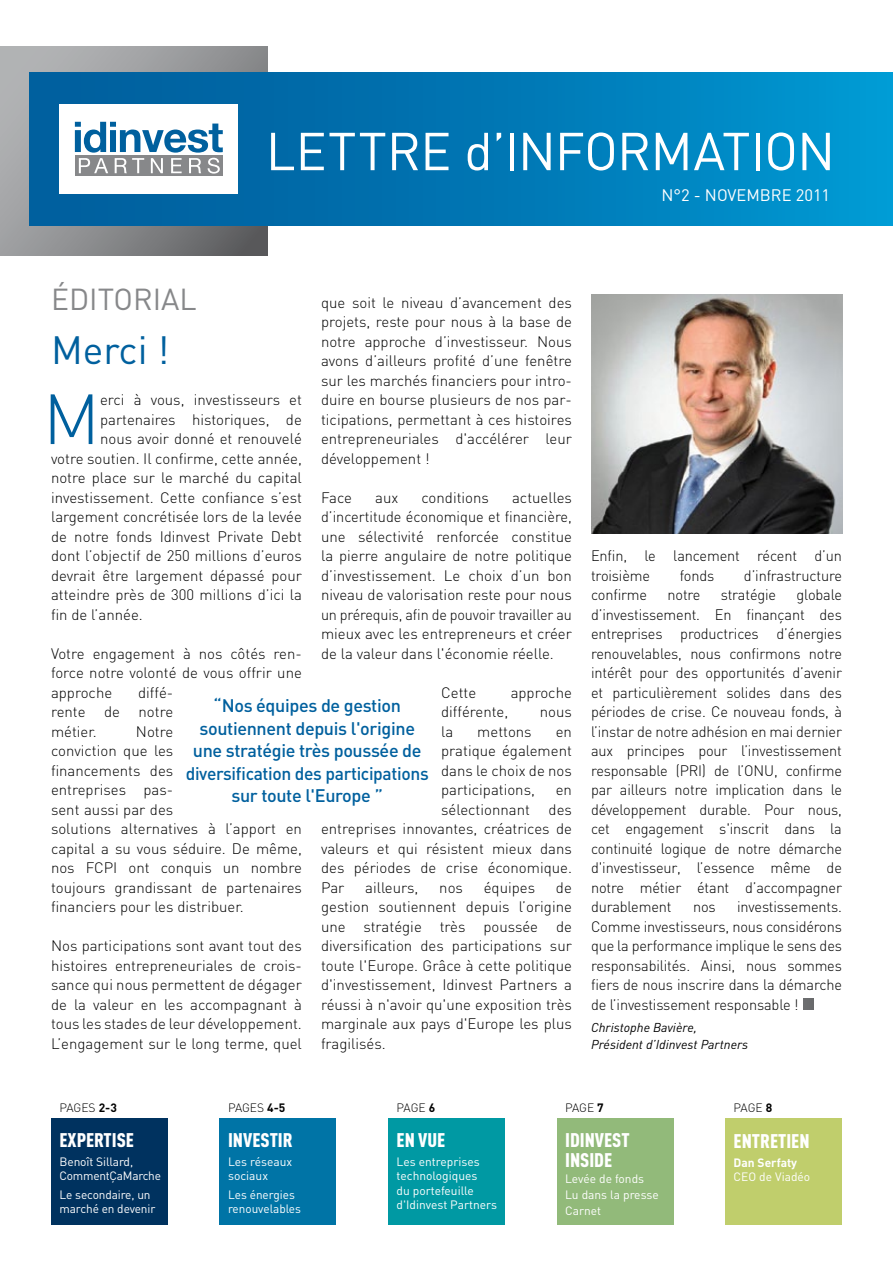
<style>
.page{position:relative;width:893px;height:1263px;background:#fff}
.page>*{position:absolute;margin:0;border:0;box-sizing:border-box;transform-origin:0 0}
.t1{font:300 69.75px "DIN";color:#00609e}
.t2{font:52.5px "DIN";letter-spacing:-.015em;color:#fff}
.t3{font:39px "DIN";color:#00609e}
.t4{font:30px "DIN";color:#87888a}
.t5{font:900 19.5px/19.5px "DIN Cond";color:#fff}
.t6{font:500 18px/22.5px "DIN";letter-spacing:-.02em;color:#00609e;text-align:center}
.t7{font:16.5px "DIN";color:#fff}
.t8{font:300 15px/19.5px "DIN";color:#000;text-align:justify}
.t9{font:italic 12.75px/16.5px "DIN";color:#000}
.t10{font:12px/14.4px "DIN";color:#fff}
.t11{font:300 12px "DIN";letter-spacing:-.01em;color:#000}
.t12{font:12px/14.4px "DIN";letter-spacing:-.02em;color:#fff}
.t13{font:700 12px "DIN";color:#fff}
.s1{font-weight:700}
</style>
<div class="page">
<svg style="left:0;top:47px;width:268px;height:208px"></svg>
<div style="left:30px;top:72px;width:863px;height:153px;background:linear-gradient(to right,#005898,#0097d1)"></div>
<div style="left:60px;top:104px;width:178px;height:89px;background:#fff"></div>
<div style="left:75px;top:155px;width:148px;height:21px;background:#87888a"></div>
<svg style="left:75px;top:122px;width:148px;height:52px"></svg>
<div style="left:51px;top:1119px;width:117px;height:106px;background:#00325f"></div>
<div style="left:220px;top:1119px;width:116px;height:106px;background:#0074a6"></div>
<div style="left:388px;top:1119px;width:117px;height:106px;background:#0099a3"></div>
<div style="left:557px;top:1119px;width:116px;height:106px;background:#92ba7a"></div>
<div style="left:725px;top:1119px;width:117px;height:106px;background:#c0ce6c"></div>
<img style="left:591px;top:295px;width:252px;height:239px">
<h2 class="t2" style="left:266px;top:118px;width:571px">LETTRE d’INFORMATION</h2>
<p class="t7" style="left:661px;top:184px;width:170px">N°2 - NOVEMBRE 2011</p>
<h3 class="t4" style="left:51px;top:281px;width:54px">Éditorial</h3>
<p class="t8" style="left:321px;top:292px;width:252px">que soit le niveau d’avancement des projets, reste pour nous à la base de notre approche d’investisseur. Nous avons d’ailleurs profité d’une fenêtre sur les marchés financiers pour intro&shy;duire en bourse plusieurs de nos par&shy;ticipations, permettant à ces histoires entrepreneuriales d'accélérer leur développement !</p>
<p class="t8" style="left:321px;top:487px;width:32px">Face</p>
<p class="t8" style="left:375px;top:487px;width:25px">aux</p>
<p class="t8" style="left:421px;top:487px;width:69px">conditions</p>
<h3 class="t3" style="left:51px;top:325px;width:120px">Merci !</h3>
<h1 class="t1" style="left:43px;top:376px;width:59px">M</h1>
<p class="t8" style="left:100px;top:390px;width:203px">erci à vous, investisseurs et</p>
<p class="t8" style="left:100px;top:409px;width:203px">partenaires historiques, de</p>
<p class="t8" style="left:100px;top:429px;width:203px">nous avoir donné et renouvelé</p>
<p class="t8" style="left:51px;top:448px;width:252px">votre soutien. Il confirme, cette année,</p>
<p class="t8" style="left:51px;top:468px;width:252px">notre place sur le marché du capital</p>
<p class="t8" style="left:51px;top:487px;width:252px">investissement. Cette confiance s’est</p>
<p class="t8" style="left:51px;top:507px;width:252px">largement concrétisée lors de la levée</p>
<p class="t8" style="left:51px;top:526px;width:252px">de notre fonds Idinvest Private Debt</p>
<p class="t8" style="left:51px;top:546px;width:252px">dont l’objectif de 250 millions d’euros</p>
<p class="t8" style="left:51px;top:565px;width:252px">devrait être largement dépassé pour</p>
<p class="t8" style="left:51px;top:585px;width:252px">atteindre près de 300 millions d’ici la</p>
<p class="t8" style="left:51px;top:604px;width:93px">fin de l’année.</p>
<p class="t8" style="left:51px;top:643px;width:252px">Votre engagement à nos côtés ren&shy;force notre volonté de vous offrir une approche</p>
<p class="t8" style="left:321px;top:487px;width:252px;text-indent:191px">actuelles d’incertitude économique et financière, une sélectivité renforcée constitue la pierre angulaire de notre politique d’investissement. Le choix d’un bon niveau de valorisation reste pour nous un prérequis, afin de pouvoir travailler au mieux avec les entrepreneurs et créer de la valeur dans l'économie réelle.</p>
<p class="t8" style="left:441px;top:682px;width:37px">Cette</p>
<p class="t8" style="left:511px;top:682px;width:63px">approche</p>
<p class="t8" style="left:441px;top:702px;width:69px">différente,</p>
<p class="t8" style="left:540px;top:702px;width:34px">nous</p>
<p class="t8" style="left:441px;top:721px;width:14px">la</p>
<p class="t8" style="left:477px;top:721px;width:56px">mettons</p>
<p class="t8" style="left:51px;top:682px;width:124px;text-indent:87px">diffé&shy;rente de notre métier.</p>
<p class="t6" style="left:186px;top:694px;width:244px">“Nos équipes de gestion soutiennent depuis l'origine une stratégie très poussée de diversification des participations sur toute l'Europe ”</p>
<p class="t8" style="left:51px;top:721px;width:252px;text-align:left;text-indent:85px">Notre<br>conviction que les<br>financements des<br>entreprises pas-<br>sent aussi par des<br>solutions alternatives à l’apport en capital a su vous séduire. De même, nos FCPI ont conquis un nombre toujours grandissant de partenaires financiers pour les distribuer.</p>
<p class="t8" style="left:51px;top:936px;width:252px">Nos participations sont avant tout des histoires entrepreneuriales de crois&shy;sance qui nous permettent de dégager de la valeur en les accompagnant à tous les stades de leur développement.<br>L’engagement sur le long terme, quel</p>
<p class="t8" style="left:441px;top:721px;width:132px;text-indent:115px">en pratique également dans le choix de nos participations,</p>
<p class="t8" style="left:556px;top:780px;width:18px">en</p>
<p class="t8" style="left:441px;top:799px;width:132px">sélectionnant des</p>
<p class="t8" style="left:321px;top:819px;width:252px">entreprises innovantes, créatrices de</p>
<p class="t8" style="left:321px;top:838px;width:252px">valeurs et qui résistent mieux dans</p>
<p class="t8" style="left:321px;top:858px;width:252px">des périodes de crise économique.</p>
<p class="t8" style="left:321px;top:877px;width:25px">Par</p>
<p class="t8" style="left:365px;top:877px;width:55px">ailleurs,</p>
<p class="t8" style="left:439px;top:877px;width:25px">nos</p>
<p class="t8" style="left:484px;top:877px;width:53px">équipes</p>
<p class="t8" style="left:321px;top:877px;width:252px;text-indent:235px">de gestion soutiennent depuis l’origine une stratégie très poussée de diversification des participations sur toute l'Europe. Grâce à cette politique d'investissement, Idinvest Partners a réussi à n'avoir qu'une exposition très marginale aux pays d'Europe les plus fragilisés.</p>
<p class="t8" style="left:591px;top:546px;width:252px">Enfin, le lancement récent d’un troisième</p>
<p class="t8" style="left:680px;top:565px;width:36px">fonds</p>
<p class="t8" style="left:744px;top:565px;width:100px">d’infrastructure</p>
<p class="t8" style="left:591px;top:585px;width:58px">confirme</p>
<p class="t8" style="left:667px;top:585px;width:35px">notre</p>
<p class="t8" style="left:721px;top:585px;width:57px">stratégie</p>
<p class="t8" style="left:591px;top:585px;width:252px;text-indent:205px">globale d’investissement. En finançant des entreprises productrices d’énergies renouvelables, nous confirmons notre intérêt pour des opportunités d’avenir et particulièrement solides dans des périodes de crise. Ce nouveau fonds, à l’instar de notre adhésion en mai dernier aux principes pour l’investissement responsable (PRI) de l’ONU, confirme par ailleurs notre implication dans le développement durable. Pour nous, cet engagement s'inscrit dans la continuité logique de notre démarche d'investisseur, l’essence même de notre métier étant d’accompagner durablement</p>
<p class="t8" style="left:591px;top:897px;width:252px;text-indent:146px">investissements.<br>Comme investisseurs, nous considérons que la performance implique le sens des responsabilités. Ainsi, nous sommes fiers de nous inscrire dans la démarche de l’investissement responsable !</p>
<p class="t9" style="left:591px;top:1019px;width:159px">Christophe Bavière,<br>Président d’Idinvest Partners</p>
<p class="t8" style="left:693px;top:897px;width:24px">nos</p>
<p class="t11" style="left:60px;top:1100px;width:59px">PAGES <span class="s1">2-3</span></p>
<h3 class="t5" style="left:60px;top:1130px;width:76px">EXPERTISE</h3>
<p class="t12" style="left:60px;top:1154px;width:103px">Benoît Sillard,<br>Commentçamarche</p>
<p class="t10" style="left:60px;top:1187px;width:97px">Le secondaire, un marché en devenir</p>
<p class="t11" style="left:228px;top:1100px;width:59px">PAGES <span class="s1">4-5</span></p>
<p class="t11" style="left:397px;top:1100px;width:40px">PAGE <span class="s1">6</span></p>
<h3 class="t5" style="left:228px;top:1130px;width:66px">INVESTIR</h3>
<p class="t10" style="left:228px;top:1154px;width:66px">Les réseaux sociaux</p>
<p class="t10" style="left:228px;top:1187px;width:74px">Les énergies renouvelables</p>
<h3 class="t5" style="left:397px;top:1130px;width:50px">EN VUE</h3>
<p class="t10" style="left:397px;top:1154px;width:102px">Les entreprises technologiques<br>du portefeuille d'Idinvest Partners</p>
<p class="t11" style="left:565px;top:1100px;width:40px">PAGE <span class="s1">7</span></p>
<h3 class="t5" style="left:565px;top:1130px;width:48px">IDINVEST<br>INSIDE</h3>
<p class="t10" style="left:565px;top:1171px;width:95px;line-height:15.6px">Levée de fonds<br>Lu dans la presse<br>Carnet</p>
<h3 class="t5" style="left:565px;top:1130px;width:50px">EN VUE</h3>
<p class="t10" style="left:565px;top:1169px;width:92px">esci bea nimillita</p>
<p class="t11" style="left:734px;top:1100px;width:40px">PAGE <span class="s1">8</span></p>
<h3 class="t5" style="left:734px;top:1131px;width:77px">ENTRETIEN</h3>
<p class="t13" style="left:734px;top:1155px;width:65px">Dan Serfaty</p>
<p class="t10" style="left:734px;top:1169px;width:78px">CEO de Viadéo</p>
</div>
